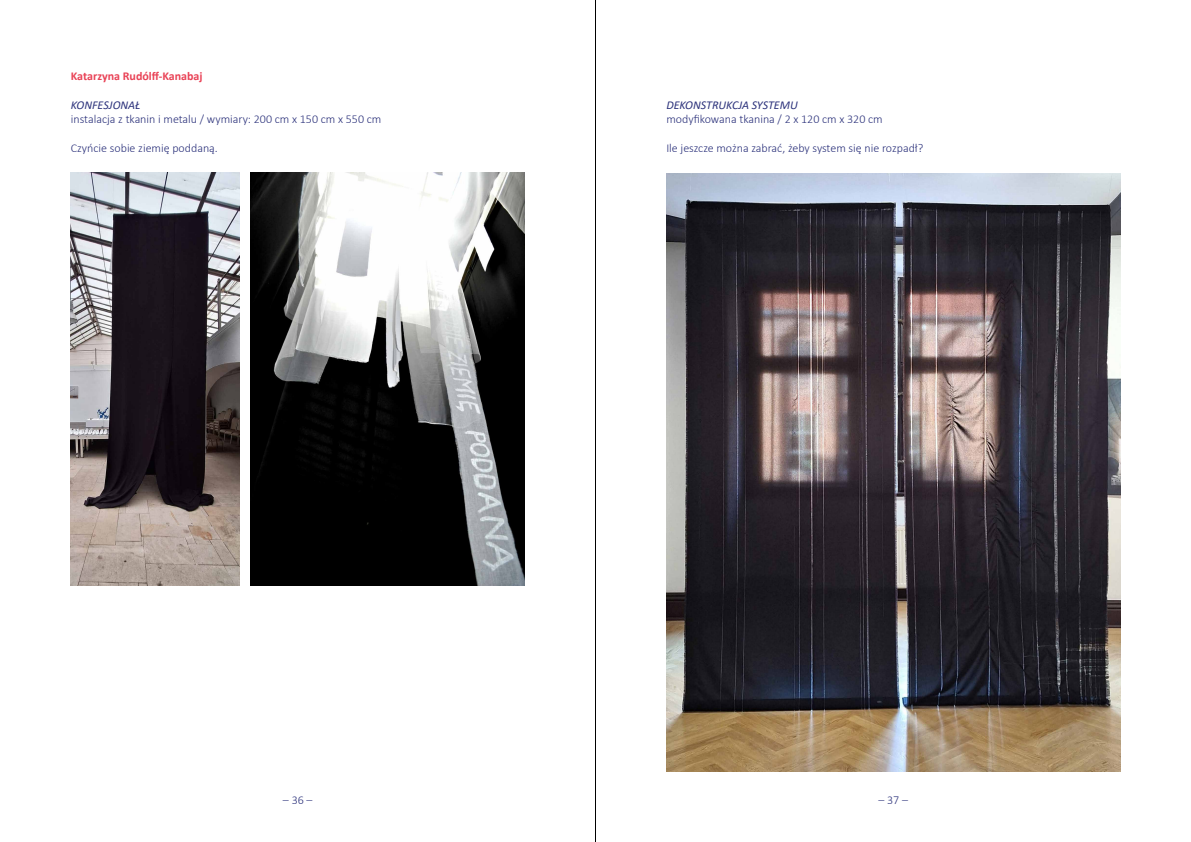
<style>
.page{position:relative;width:1191px;height:842px;background:#fff}
.page>*{position:absolute;margin:0;border:0;box-sizing:border-box;transform-origin:0 0}
.t1{font:300 12px "Calibri";color:#2c327b}
.t2{font:italic 12px "Calibri";color:#2c327b}
.t3{font:700 12px "Calibri";color:#e94256}
</style>
<div class="page">
<hr style="left:595px;top:0;width:1px;height:842px;background:#000">
<img style="left:666px;top:174px;width:454px;height:597px">
<img style="left:71px;top:173px;width:168px;height:413px">
<img style="left:250px;top:173px;width:274px;height:413px">
<p class="t3" style="left:71px;top:67px;width:133px">Katarzyna Rudólff-Kanabaj</p>
<p class="t2" style="left:71px;top:96px;width:71px">KONFESJONAŁ</p>
<p class="t1" style="left:71px;top:112px;width:312px">instalacja z tkanin i metalu / wymiary: 200 cm x 150 cm x 550 cm</p>
<p class="t1" style="left:71px;top:140px;width:148px">Czyńcie sobie ziemię poddaną.</p>
<p class="t2" style="left:666px;top:96px;width:133px">DEKONSTRUKCJA SYSTEMU</p>
<p class="t1" style="left:666px;top:112px;width:218px">modyfikowana tkanina / 2 x 120 cm x 320 cm</p>
<p class="t1" style="left:666px;top:140px;width:258px">Ile jeszcze można zabrać, żeby system się nie rozpadł?</p>
<p class="t1" style="left:283px;top:793px;width:31px">– 36 –</p>
<p class="t1" style="left:878px;top:793px;width:31px">– 37 –</p>
</div>
